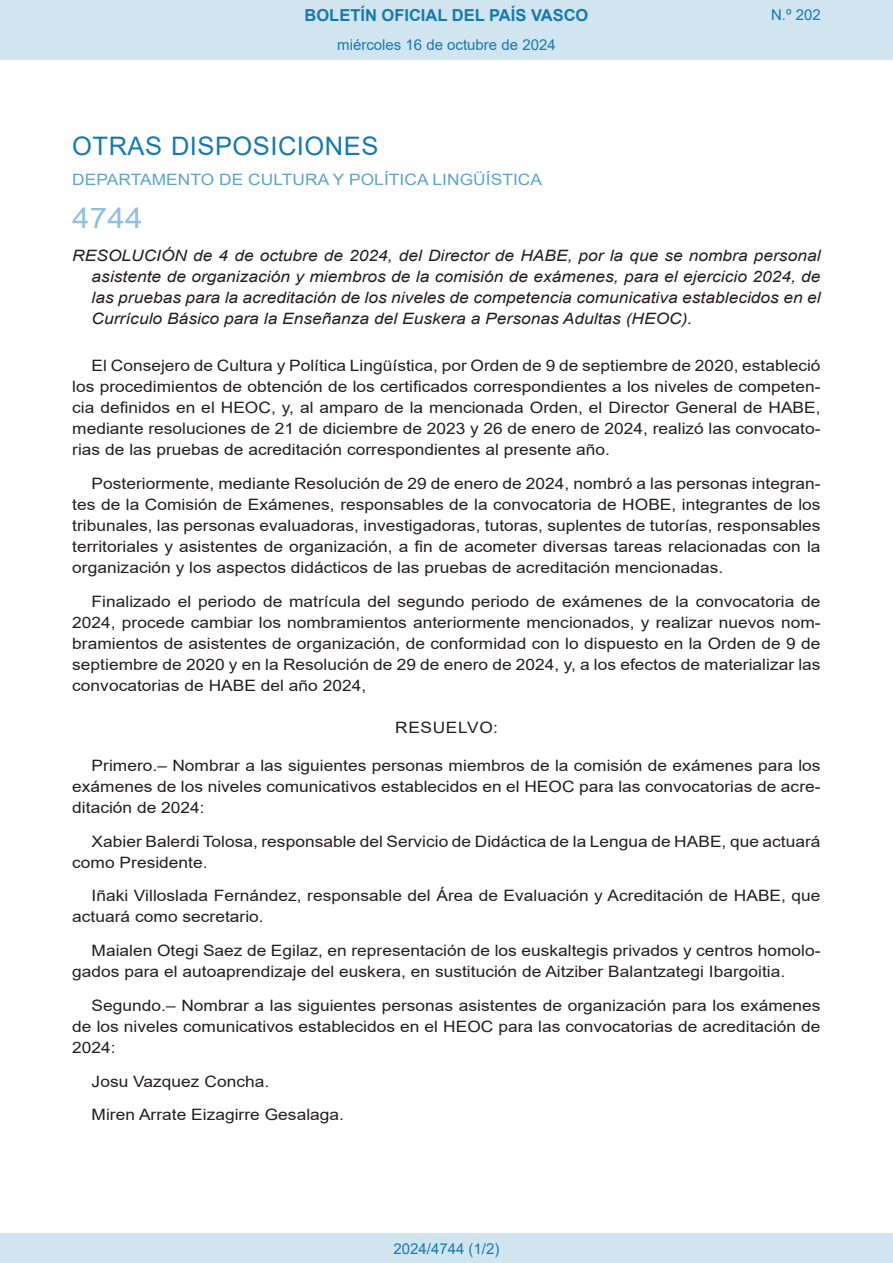
<style>
.page{position:relative;width:893px;height:1263px;background:#fff}
.page>*{position:absolute;margin:0;border:0;box-sizing:border-box;transform-origin:0 0}
.BOPVOrden{font:28.5px "Arial";color:#90c0db;scale:1.11 1}
.BOPVSeccion{font:25.5px "Arial";letter-spacing:.02em;color:#1879ad}
.t1{font:700 16.5px "Arial";color:#1879ad}
.BOPVDetalle{font:15.6px/21px "Arial";color:#231f20;text-align:justify;scale:1.11 1}
.BOPVTitulo{font:italic 15.6px/21px "Arial";color:#231f20;text-align:justify;scale:1.11 1}
.BOPVOrganismo{font:15.6px "Arial";letter-spacing:.005em;color:#5ea4ca;scale:1.11 1}
.BOPVClave{font:15.6px "Arial";letter-spacing:.035em;color:#231f20;scale:1.11 1}
.Paginacion_Centro{font:15px "Arial";color:#1879ad}
</style>
<div class="page">
<div style="left:0;top:0;width:893px;height:60px;background:#d0e5f0"></div>
<div style="left:0;top:1233px;width:893px;height:30px;background:#d0e5f0"></div>
<p class="t1" style="left:305px;top:3px;width:285px">BOLETÍN OFICIAL DEL PAÍS VASCO</p>
<p class="Paginacion_Centro" style="left:337px;top:35px;width:220px">miércoles 16 de octubre de 2024</p>
<p class="Paginacion_Centro" style="left:771px;top:5px;width:51px">N.º 202</p>
<p class="BOPVSeccion" style="left:72px;top:128px;width:308px">OTRAS DISPOSICIONES</p>
<p class="BOPVOrganismo" style="left:72px;top:169px;width:425px">DEPARTAMENTO DE CULTURA Y POLÍTICA LINGÜÍSTICA</p>
<p class="BOPVOrden" style="left:72px;top:198px;width:65px">4744</p>
<p class="BOPVTitulo" style="left:92px;top:246px;width:658px;text-indent:-19px">RESOLUCIÓN de 4 de octubre de 2024, del Director de HABE, por la que se nombra personal asistente de organización y miembros de la comisión de exámenes, para el ejercicio 2024, de las pruebas para la acreditación de los niveles de competencia comunicativa establecidos en el Currículo Básico para la Enseñanza del Euskera a Personas Adultas (HEOC).</p>
<p class="BOPVDetalle" style="left:72px;top:355px;width:676px;text-indent:19px">El Consejero de Cultura y Política Lingüística, por Orden de 9 de septiembre de 2020, estableció los procedimientos de obtención de los certificados correspondientes a los niveles de competen&shy;cia definidos en el HEOC, y, al amparo de la mencionada Orden, el Director General de HABE, mediante resoluciones de 21 de diciembre de 2023 y 26 de enero de 2024, realizó las convocato&shy;rias de las pruebas de acreditación correspondientes al presente año.</p>
<p class="BOPVDetalle" style="left:72px;top:473px;width:676px;text-indent:19px">Posteriormente, mediante Resolución de 29 de enero de 2024, nombró a las personas integran&shy;tes de la Comisión de Exámenes, responsables de la convocatoria de HOBE, integrantes de los tribunales, las personas evaluadoras, investigadoras, tutoras, suplentes de tutorías, responsables territoriales y asistentes de organización, a fin de acometer diversas tareas relacionadas con la organización y los aspectos didácticos de las pruebas de acreditación mencionadas.</p>
<p class="BOPVDetalle" style="left:72px;top:590px;width:676px;text-indent:19px">Finalizado el periodo de matrícula del segundo periodo de exámenes de la convocatoria de 2024, procede cambiar los nombramientos anteriormente mencionados, y realizar nuevos nom&shy;bramientos de asistentes de organización, de conformidad con lo dispuesto en la Orden de 9 de septiembre de 2020 y en la Resolución de 29 de enero de 2024, y, a los efectos de materializar las convocatorias de HABE del año 2024,</p>
<p class="BOPVClave" style="left:395px;top:717px;width:94px">RESUELVO:</p>
<p class="BOPVDetalle" style="left:72px;top:755px;width:676px;text-indent:19px">Primero.– Nombrar a las siguientes personas miembros de la comisión de exámenes para los exámenes de los niveles comunicativos establecidos en el HEOC para las convocatorias de acre&shy;ditación de 2024:</p>
<p class="BOPVDetalle" style="left:72px;top:830px;width:676px;text-indent:19px">Xabier Balerdi Tolosa, responsable del Servicio de Didáctica de la Lengua de HABE, que actuará como Presidente.</p>
<p class="BOPVDetalle" style="left:72px;top:885px;width:676px;text-indent:19px">Iñaki Villoslada Fernández, responsable del Área de Evaluación y Acreditación de HABE, que actuará como secretario.</p>
<p class="BOPVDetalle" style="left:72px;top:940px;width:676px;text-indent:19px">Maialen Otegi Saez de Egilaz, en representación de los euskaltegis privados y centros homolo&shy;gados para el autoaprendizaje del euskera, en sustitución de Aitziber Balantzategi Ibargoitia.</p>
<p class="BOPVDetalle" style="left:72px;top:995px;width:676px;text-indent:19px">Segundo.– Nombrar a las siguientes personas asistentes de organización para los exámenes de los niveles comunicativos establecidos en el HEOC para las convocatorias de acreditación de 2024:</p>
<p class="BOPVDetalle" style="left:92px;top:1070px;width:161px">Josu Vazquez Concha.</p>
<p class="BOPVDetalle" style="left:92px;top:1104px;width:229px">Miren Arrate Eizagirre Gesalaga.</p>
<p class="Paginacion_Centro" style="left:393px;top:1238px;width:107px">2024/4744 (1/2)</p>
</div>
